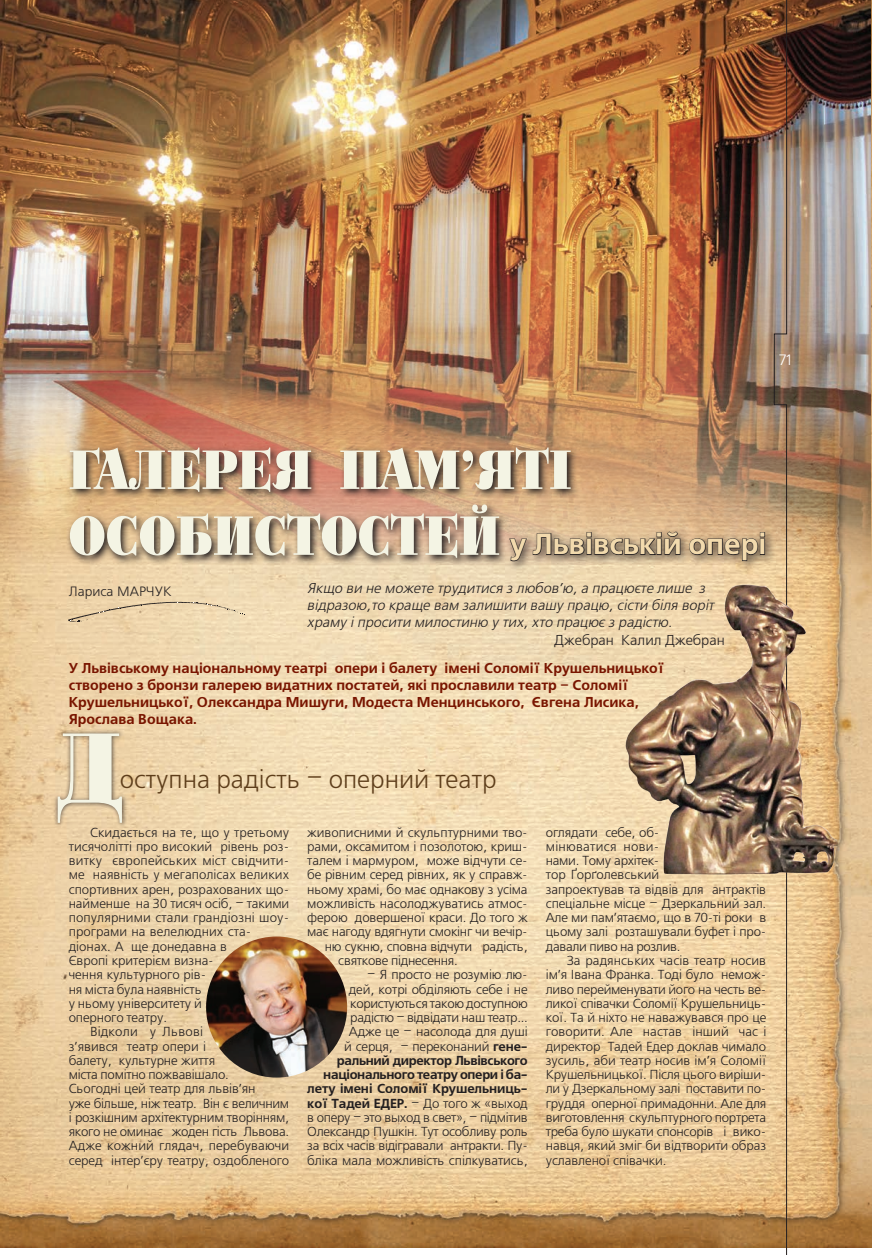
<style>
.page{position:relative;width:872px;height:1255px;background:#fff}
.page>*{position:absolute;margin:0;border:0;box-sizing:border-box;transform-origin:0 0}
.t1{font:700 29.25px "Free Set C";color:#f2daad}
.Zagolovok{font:25.5px "Free Set C";color:#5e3e1b}
.foto{font:15px "Free Set C";color:#fff}
.vrez{font:700 14.25px/17.1px "Free Set C";color:#791500}
.t2{font:italic 14.25px/17.1px "Free Set C";color:#231f20}
.t3{font:14.25px "Free Set C";color:#231f20}
.author{font:13.5px "Free Set C";color:#231f20}
.text_freeset{font:13.05px/14.2px "Free Set C";letter-spacing:-.01em;color:#231f20}
.s1{font-weight:700}
</style>
<div class="page">
<img style="left:0;top:813px;width:1px;height:429px">
<img style="left:0;top:0;width:1px;height:392px">
<img style="left:1px;top:0;width:871px;height:1247px">
<img style="left:1px;top:0;width:870px;height:565px">
<svg style="left:66px;top:444px;width:514px;height:123px;background:#d2ad87"></svg>
<svg style="left:70px;top:504px;width:429px;height:53px;background:#cfbca4"></svg>
<svg style="left:70px;top:447px;width:500px;height:45px;background:#c9b29a"></svg>
<div style="left:505px;top:527px;width:271px;height:44px;background:#231f20;opacity:.75"></div>
<svg style="left:508px;top:530px;width:173px;height:32px;background:#9c8870"></svg>
<svg style="left:688px;top:532px;width:77px;height:29px;background:#957f65"></svg>
<div style="left:54px;top:729px;width:73px;height:98px;background:#231f20;opacity:.75"></div>
<svg style="left:58px;top:733px;width:64px;height:89px;background:#e5d5b7"></svg>
<img style="left:206px;top:936px;width:141px;height:141px;border-radius:71px">
<img style="left:774px;top:0;width:13px;height:1254px">
<img style="left:625px;top:584px;width:213px;height:290px">
<svg style="left:68px;top:601px;width:175px;height:21px;background:#e6cea7"></svg>
<p class="foto" style="left:779px;top:351px;width:14px">71</p>
<p class="author" style="left:69px;top:584px;width:104px">Лариса МАРЧУК</p>
<p class="t1" style="left:510px;top:527px;width:258px">у Львівській опері</p>
<p class="t2" style="left:307px;top:580px;width:412px">Якщо ви не можете трудитися з любов’ю,а працюєте лише з відразою,то краще вам залишити вашу працю,сісти біля воріт храму іпросити милостиню у тих,хто працює з радістю.</p>
<p class="t3" style="left:554px;top:632px;width:172px">Джебран Калил Джебран</p>
<p class="vrez" style="left:69px;top:660px;width:597px">У Львівському національному театрі опери і балету імені Соломії Крушельницької створено з бронзи галерею видатних постатей, які прославили театр – Соломії Крушельницької, Олександра Мишуги, Модеста Менцинського, Євгена Лисика, Ярослава Вощака.</p>
<p class="Zagolovok" style="left:120px;top:765px;width:378px">оступна радість – оперний театр</p>
<p class="text_freeset" style="left:69px;top:825px;width:222px;text-indent:21px">Скидається на те, що у третьому тисячолітті про високий рівень роз&shy;витку європейських міст свідчити&shy;ме наявність у мегаполісах великих спортивних арен, розрахованих що&shy;найменше на 30 тисяч осіб, – такими популярними стали грандіозні шоу&shy;програми на велелюдних ста&shy;діонах. А ще донедавна в<br>Європі критерієм визна-<br>чення культурного рів-<br>ня міста була наявність<br>у ньому університету й<br>оперного театру.</p>
<p class="text_freeset" style="left:69px;top:1025px;width:222px;text-indent:21px">Відколи у Львові<br>з’явився театр опери і<br>балету, культурне життя<br>міста помітно пожвавішало.<br>Сьогодні цей театр для львів’ян<br>уже більше, ніж театр. Він є величним і розкішним архітектурним творінням, якого не оминає жоден гість Львова.<br>Адже кожний глядач, перебуваючи серед інтер’єру театру, оздобленого</p>
<p class="text_freeset" style="left:307px;top:825px;width:222px">живописними й скульптурними тво-</p>
<p class="text_freeset" style="left:307px;top:839px;width:219px">рами, оксамитом і позолотою, криш-</p>
<p class="text_freeset" style="left:307px;top:854px;width:222px">талем і мармуром, може відчути се-</p>
<p class="text_freeset" style="left:307px;top:868px;width:222px">бе рівним серед рівних, як у справж-</p>
<p class="text_freeset" style="left:307px;top:882px;width:222px">ньому храмі, бо має однакову з усіма</p>
<p class="text_freeset" style="left:307px;top:896px;width:222px">можливість насолоджуватись атмос-</p>
<p class="text_freeset" style="left:307px;top:911px;width:222px">ферою довершеної краси. До того ж</p>
<p class="text_freeset" style="left:307px;top:925px;width:222px">має нагоду вдягнути смокінг чи вечір-</p>
<p class="text_freeset" style="left:325px;top:939px;width:204px">ню сукню, сповна відчути радість,</p>
<p class="text_freeset" style="left:338px;top:953px;width:121px">святкове піднесення.</p>
<p class="text_freeset" style="left:307px;top:968px;width:222px;text-align:right">– Я просто не розумію лю-<br>дей, котрі обділяють себе і не користуються такою доступною радістю – відвідати наш театр...<br>Адже це – насолода для душі<br>й серця, – переконаний <span class="s1">гене&shy;ральний директор Львівського національного театру опери і ба&shy;лету імені Соломії Крушельниць&shy;кої Тадей ЕДЕР.</span> – До того ж «выход в оперу – это выход в свет», – підмітив<br>Олександр Пушкін. Тут особливу роль за всіх часів відігравали антракти. Пу&shy;бліка мала можливість спілкуватись,</p>
<p class="text_freeset" style="left:546px;top:825px;width:222px">оглядати себе, об-<br>мінюватися нови-<br>нами. Тому архітек-<br>тор Ґорґолевський<br>запроектував та відвів для антрактів спеціальне місце – Дзеркальний зал.<br>Але ми пам’ятаємо, що в 70-ті роки в цьому залі розташували буфет і про&shy;давали пиво на розлив.</p>
<p class="text_freeset" style="left:546px;top:953px;width:222px;text-align:justify;text-indent:21px">За радянських часів театр носив ім’я Івана Франка. Тоді було немож&shy;ливо перейменувати його на честь ве&shy;ликої співачки Соломії Крушельниць&shy;кої. Та й ніхто не наважувався про це говорити. Але настав інший час і директор Тадей Едер доклав чимало зусиль, аби театр носив ім’я Соломії Крушельницької. Після цього виріши&shy;ли у Дзеркальному залі поставити по&shy;груддя оперної примадонни. Але для виготовлення скульптурного портрета треба було шукати спонсорів і вико&shy;навця, який зміг би відтворити образ уславленої співачки.</p>
</div>
